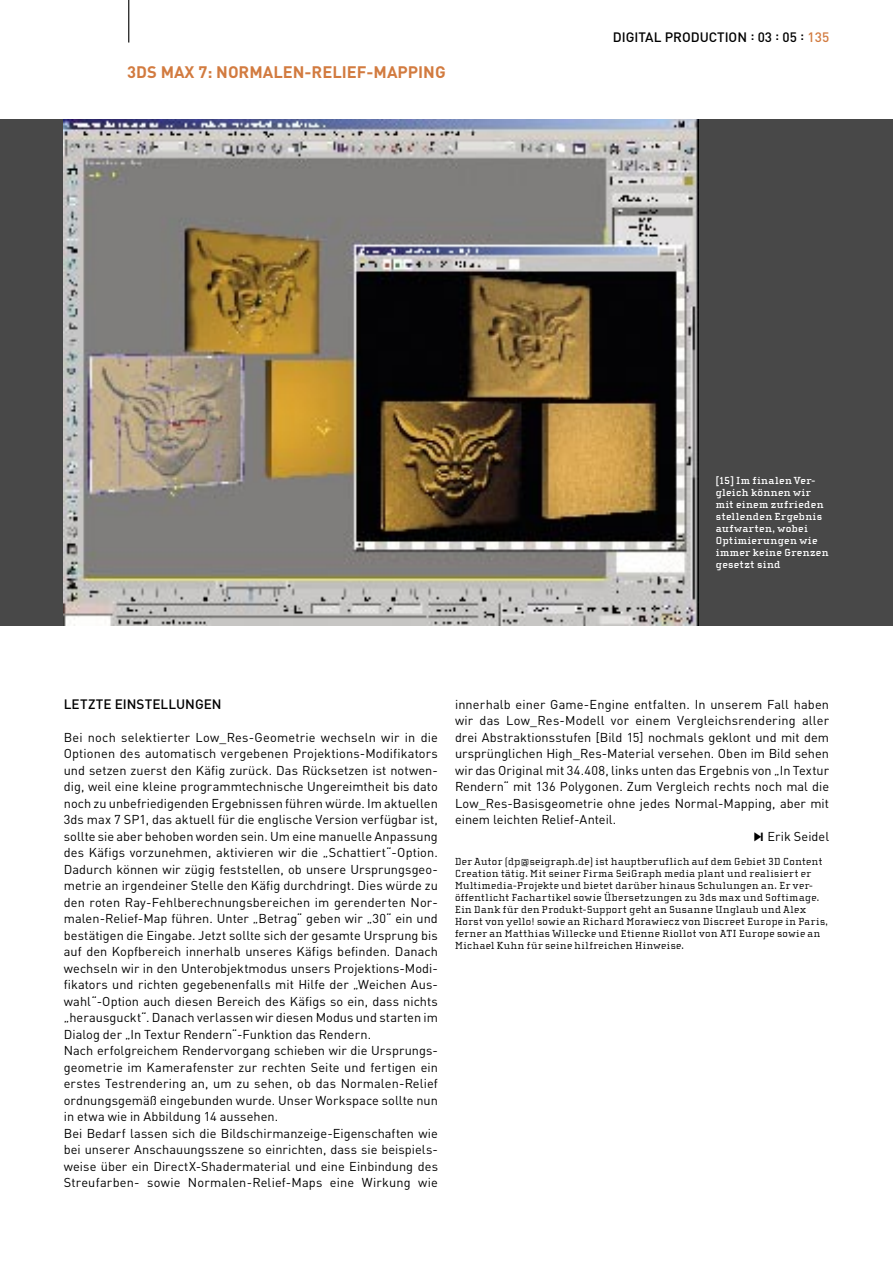
<style>
.page{position:relative;width:893px;height:1263px;background:#fff}
.page>*{position:absolute;margin:0;border:0;box-sizing:border-box;transform-origin:0 0}
.t1{font:700 16.5px "DIN";color:#d27b40}
._01c_Zwischentitel{font:500 13.5px "DIN";color:#000}
._01a_Fließtext{font:12.75px/16.5px "DIN";letter-spacing:.005em;color:#000;text-align:justify}
._01e_Autorenhinweis{font:10.5px/12px "Cholla Slab";letter-spacing:.045em;color:#000}
._01d_Bildunterschrift_weiß{font:700 10.5px/12px "Cholla Slab";letter-spacing:.035em;color:#fff}
.s1{color:#d27b40}
.s2{font-family:"DP Font";font-weight:500;font-size:12px}
</style>
<div class="page">
<div style="left:0;top:119px;width:893px;height:507px;background:#484848"></div>
<img style="left:64px;top:119px;width:635px;height:507px">
<hr style="left:128px;top:0;width:1px;height:43px;background:#000">
<p class="t1" style="left:127px;top:61px;width:320px">3DS MAX 7: NORMALEN-RELIEF-MAPPING</p>
<p class="_01c_Zwischentitel" style="left:613px;top:29px;width:218px">DIGITAL PRODUCTION : 03 : 05 : <span class="s1">135</span></p>
<p class="_01d_Bildunterschrift_weiß" style="left:716px;top:475px;width:114px">[15] Im finalen Ver&shy;gleich können wir mit einem zufrieden stellenden Ergebnis aufwarten, wobei<br>Optimierungen wie immer keine Grenzen gesetzt sind</p>
<p class="_01c_Zwischentitel" style="left:64px;top:695px;width:159px">LETZTE EINSTELLUNGEN</p>
<p class="_01a_Fließtext" style="left:64px;top:729px;width:376px">Bei noch selektierter Low_Res-Geometrie wechseln wir in die Optionen des automatisch vergebenen Projektions-Modifikators und setzen zuerst den Käfig zurück. Das Rücksetzen ist notwen&shy;dig, weil eine kleine programmtechnische Ungereimtheit bis dato noch zu unbefriedigenden Ergebnissen führen würde. Im aktuellen 3ds max 7 SP1, das aktuell für die englische Version verfügbar ist, sollte sie aber behoben worden sein. Um eine manuelle Anpassung des Käfigs vorzunehmen, aktivieren wir die „Schattiert“-Option.<br>Dadurch können wir zügig feststellen, ob unsere Ursprungsgeo&shy;metrie an irgendeiner Stelle den Käfig durchdringt. Dies würde zu den roten Ray-Fehlberechnungsbereichen im gerenderten Nor&shy;malen-Relief-Map führen. Unter „Betrag“ geben wir „30“ ein und bestätigen die Eingabe. Jetzt sollte sich der gesamte Ursprung bis auf den Kopfbereich innerhalb unseres Käfigs befinden. Danach wechseln wir in den Unterobjektmodus unsers Projektions-Modi&shy;fikators und richten gegebenenfalls mit Hilfe der „Weichen Aus&shy;wahl“-Option auch diesen Bereich des Käfigs so ein, dass nichts „herausguckt“. Danach verlassen wir diesen Modus und starten im Dialog der „In Textur Rendern“-Funktion das Rendern.</p>
<p class="_01a_Fließtext" style="left:64px;top:1042px;width:376px">Nach erfolgreichem Rendervorgang schieben wir die Ursprungs&shy;geometrie im Kamerafenster zur rechten Seite und fertigen ein erstes Testrendering an, um zu sehen, ob das Normalen-Relief ordnungsgemäß eingebunden wurde. Unser Workspace sollte nun in etwa wie in Abbildung 14 aussehen.</p>
<p class="_01a_Fließtext" style="left:64px;top:1125px;width:376px">Bei Bedarf lassen sich die Bildschirmanzeige-Eigenschaften wie bei unserer Anschauungsszene so einrichten, dass sie beispiels&shy;weise über ein DirectX-Shadermaterial und eine Einbindung des Streufarben- sowie Normalen-Relief-Maps eine Wirkung wie</p>
<p class="_01a_Fließtext" style="left:455px;top:696px;width:376px">innerhalb einer Game-Engine entfalten. In unserem Fall haben wir das Low_Res-Modell vor einem Vergleichsrendering aller drei Abstraktionsstufen [Bild 15] nochmals geklont und mit dem ursprünglichen High_Res-Material versehen. Oben im Bild sehen wir das Original mit 34.408, links unten das Ergebnis von „In Textur Rendern“ mit 136 Polygonen. Zum Vergleich rechts noch mal die Low_Res-Basisgeometrie ohne jedes Normal-Mapping, aber mit einem leichten Relief-Anteil.</p>
<p class="_01a_Fließtext" style="left:754px;top:828px;width:76px"><span class="s2">T</span> Erik Seidel</p>
<p class="_01e_Autorenhinweis" style="left:455px;top:855px;width:375px">Der Autor (dp@seigraph.de) ist hauptberuflich auf dem Gebiet 3D Content Creation tätig. Mit seiner Firma SeiGraph media plant und realisiert er Multimedia-Projekte und bietet darüber hinaus Schulungen an. Er ver&shy;öffentlicht Fachartikel sowie Übersetzungen zu 3ds max und Softimage.<br>Ein Dank für den Produkt-Support geht an Susanne Unglaub und Alex Horst von yello! sowie an Richard Morawiecz von Discreet Europe in Paris, ferner an Matthias Willecke und Etienne Riollot von ATI Europe sowie an Michael Kuhn für seine hilfreichen Hinweise.</p>
</div>
